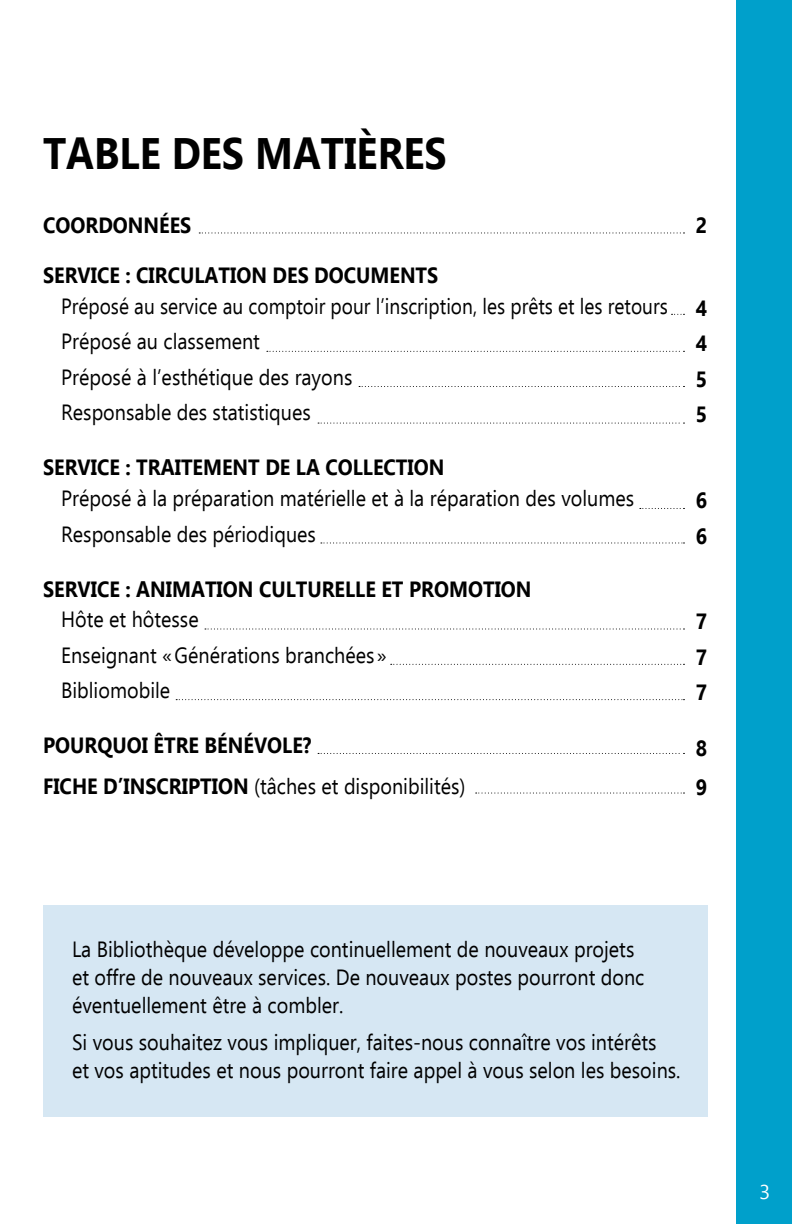
<style>
.page{position:relative;width:792px;height:1224px;background:#fff}
.page>*{position:absolute;margin:0;border:0;box-sizing:border-box;transform-origin:0 0}
.t1{font:700 44px "Ebrima";color:#000;scale:.9 1}
.t2{font:22px/28px "Ebrima";color:#000;scale:.9 1}
.t3{font:700 22px/35.6px "Ebrima";color:#000;scale:.9 1}
.t4{font:22px/35.6px "Ebrima";color:#000;scale:.87 1}
.t5{font:20px "Ebrima";color:#fff}
.s1{font-weight:400}
</style>
<div class="page">
<div style="left:736px;top:0;width:56px;height:1224px;background:#00a0cb"></div>
<div style="left:43px;top:905px;width:664px;height:212px;background:#d6e7f3"></div>
<svg style="left:205px;top:628px;width:479px;height:1px"></svg>
<svg style="left:199px;top:232px;width:486px;height:1px"></svg>
<svg style="left:359px;top:386px;width:326px;height:1px"></svg>
<svg style="left:318px;top:423px;width:366px;height:1px"></svg>
<svg style="left:267px;top:351px;width:418px;height:1px"></svg>
<svg style="left:321px;top:542px;width:364px;height:1px"></svg>
<svg style="left:640px;top:508px;width:44px;height:1px"></svg>
<svg style="left:391px;top:664px;width:294px;height:1px"></svg>
<svg style="left:176px;top:699px;width:509px;height:1px"></svg>
<svg style="left:318px;top:753px;width:366px;height:1px"></svg>
<svg style="left:476px;top:793px;width:209px;height:1px"></svg>
<h1 class="t1" style="left:43px;top:119px;width:450px">TABLE DES MATIÈRES</h1>
<p class="t3" style="left:43px;top:206px;width:166px">COORDONNÉES</p>
<p class="t3" style="left:43px;top:256px;width:441px">SERVICE : CIRCULATION DES DOCUMENTS</p>
<p class="t4" style="left:61px;top:287px;width:699px">Préposé au service au comptoir pour l’inscription, les prêts et les retours Préposé au classement<br>Préposé à l’esthétique des rayons<br>Responsable des statistiques</p>
<p class="t3" style="left:43px;top:448px;width:447px">SERVICE : TRAITEMENT DE LA COLLECTION</p>
<p class="t2" style="left:61px;top:480px;width:638px;line-height:35.6px">Préposé à la préparation matérielle et à la réparation des volumes<br>Responsable des périodiques</p>
<p class="t3" style="left:43px;top:570px;width:544px">SERVICE : ANIMATION CULTURELLE ET PROMOTION</p>
<p class="t2" style="left:61px;top:601px;width:364px;line-height:35.6px">Hôte et hôtesse<br>Enseignant « Générations branchées »<br>Bibliomobile</p>
<p class="t3" style="left:43px;top:724px;width:471px;line-height:41px">POURQUOI ÊTRE BÉNÉVOLE?<br>FICHE D’INSCRIPTION <span class="s1">(tâches et disponibilités)</span></p>
<p class="t3" style="left:696px;top:206px;width:14px">2</p>
<p class="t3" style="left:696px;top:289px;width:14px;text-align:justify">4<br>4<br>5<br>5</p>
<p class="t3" style="left:696px;top:481px;width:14px">6<br>6</p>
<p class="t3" style="left:696px;top:602px;width:14px;text-align:justify">7<br>7<br>7</p>
<p class="t3" style="left:696px;top:728px;width:14px;line-height:39.2px">8<br>9</p>
<p class="t2" style="left:72px;top:934px;width:638px">La Bibliothèque développe continuellement de nouveaux projets et offre de nouveaux services. De nouveaux postes pourront donc éventuellement être à combler.</p>
<p class="t2" style="left:72px;top:1028px;width:678px">Si vous souhaitez vous impliquer, faites-nous connaître vos intérêts<br>et vos aptitudes et nous pourront faire appel à vous selon les besoins.</p>
<p class="t5" style="left:759px;top:1177px;width:12px">3</p>
</div>
